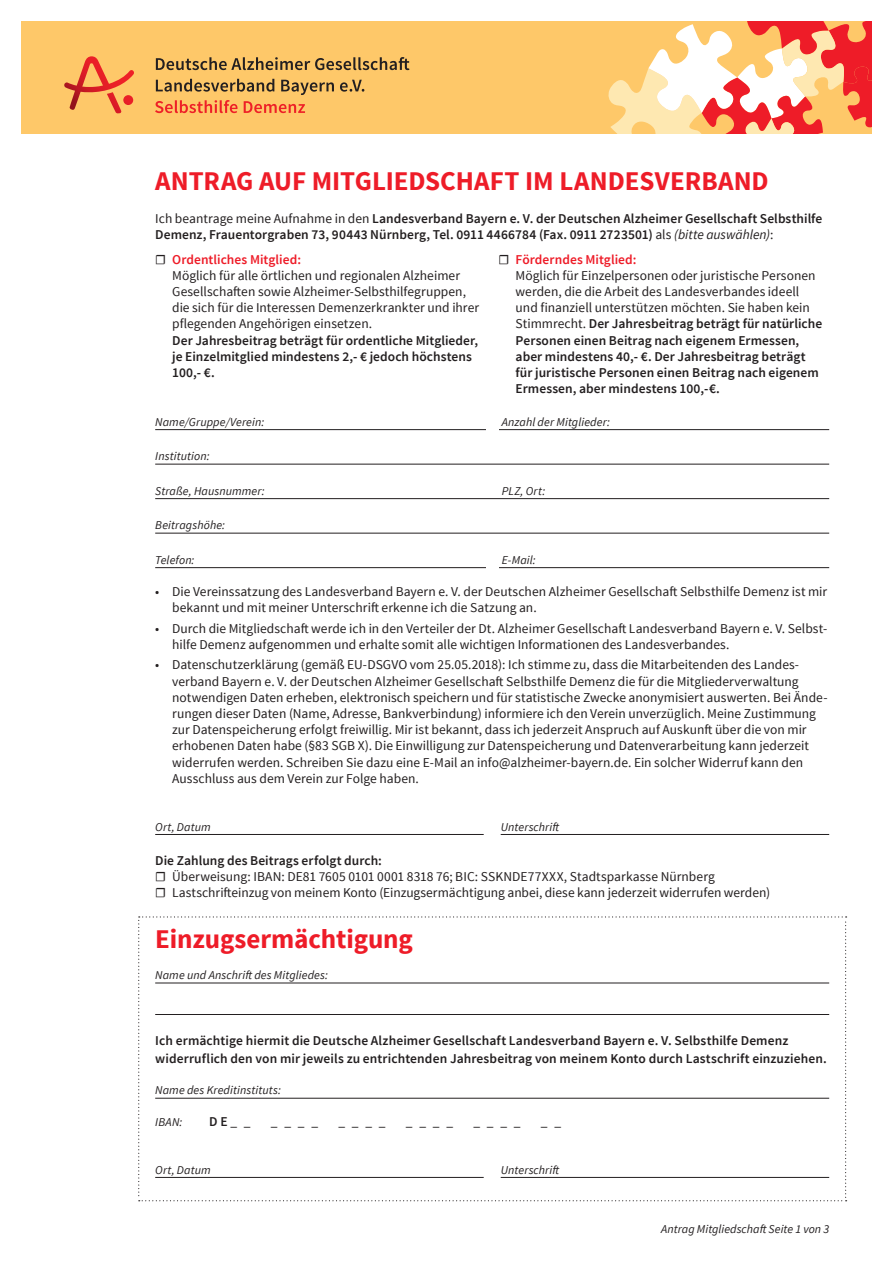
<style>
.page{position:relative;width:893px;height:1263px;background:#fff}
.page>*{position:absolute;margin:0;border:0;box-sizing:border-box;transform-origin:0 0}
.t1{font:700 27px "Source Sans Pro";letter-spacing:-.005em;color:#ee1c28}
.t2{font:13.5px/16.2px "Source Sans Pro";color:#231f20}
.t3{font:600 13.5px/16.2px "Source Sans Pro";letter-spacing:.005em;color:#231f20}
.t4{font:italic 12px "Source Sans Pro";letter-spacing:.01em;color:#231f20}
.s1{font-weight:400}
.s2{font-weight:400;font-style:italic}
.s3{font-weight:600}
.s4{font-weight:600;color:#ee1c28}
.s5{color:#ee1c28}
</style>
<div class="page">
<div style="left:21px;top:21px;width:851px;height:113px;background:#fec869"></div>
<svg style="left:608px;top:21px;width:264px;height:113px"></svg>
<svg style="left:64px;top:56px;width:70px;height:57px"></svg>
<svg style="left:155px;top:79px;width:209px;height:34px"></svg>
<svg style="left:156px;top:57px;width:253px;height:13px"></svg>
<svg style="left:138px;top:916px;width:709px;height:285px"></svg>
<hr style="left:155px;top:429px;width:674px;height:1px;background:#231f20">
<hr style="left:155px;top:464px;width:674px;height:1px;background:#231f20">
<hr style="left:155px;top:498px;width:674px;height:1px;background:#231f20">
<hr style="left:155px;top:533px;width:674px;height:1px;background:#231f20">
<hr style="left:155px;top:567px;width:674px;height:1px;background:#231f20">
<hr style="left:155px;top:834px;width:329px;height:1px;background:#231f20">
<hr style="left:501px;top:834px;width:328px;height:1px;background:#231f20">
<hr style="left:155px;top:982px;width:674px;height:1px;background:#231f20">
<hr style="left:155px;top:1014px;width:674px;height:1px;background:#231f20">
<hr style="left:155px;top:1098px;width:674px;height:1px;background:#231f20">
<hr style="left:155px;top:1177px;width:329px;height:1px;background:#231f20">
<hr style="left:501px;top:1177px;width:328px;height:1px;background:#231f20">
<div style="left:486px;top:428px;width:13px;height:7px;background:#fff"></div>
<div style="left:486px;top:566px;width:13px;height:6px;background:#fff"></div>
<h1 class="t1" style="left:155px;top:164px;width:615px">ANTRAG AUF MITGLIEDSCHAFT IM LANDESVERBAND</h1>
<p class="t3" style="left:155px;top:211px;width:669px"><span class="s1">Ich beantrage meine Aufnahme in den</span> Landesverband Bayern e. V. der Deutschen Alzheimer Gesellschaft Selbsthilfe<br>Demenz, Frauentorgraben 73, 90443 Nürnberg, Tel. 0911 4466784 (Fax. 0911 2723501) <span class="s1">als</span> <span class="s2">(bitte auswählen)</span><span class="s1">:</span></p>
<p class="t2" style="left:172px;top:251px;width:308px;text-indent:-17px"><span class="s3">☐</span> <span class="s4">Ordentliches Mitglied:<br></span>Möglich für alle örtlichen und regionalen Alzheimer Gesellschaften sowie Alzheimer-Selbsthilfegruppen, die sich für die Interessen Demenzerkrankter und ihrer pflegenden Angehörigen einsetzen.</p>
<p class="t3" style="left:172px;top:332px;width:307px">Der Jahresbeitrag beträgt für ordentliche Mitglieder, je Einzelmitglied mindestens 2,- € jedoch höchstens<br>100,- €.</p>
<p class="t3" style="left:516px;top:251px;width:308px;text-indent:-17px">☐ <span class="s5">Förderndes Mitglied:<br></span><span class="s1">Möglich für Einzelpersonen oder juristische Personen werden, die die Arbeit des Landesverbandes ideell und finanziell unterstützen möchten. Sie haben kein Stimmrecht.</span> Der Jahresbeitrag beträgt für natürliche Personen einen Beitrag nach eigenem Ermessen, aber mindestens 40,- €. Der Jahresbeitrag beträgt für juristische Personen einen Beitrag nach eigenem Ermessen, aber mindestens 100,-€.</p>
<p class="t4" style="left:155px;top:414px;width:111px">Name/Gruppe/Verein:</p>
<p class="t4" style="left:502px;top:414px;width:110px">Anzahl der Mitglieder:</p>
<p class="t4" style="left:155px;top:449px;width:56px">Institution:</p>
<p class="t4" style="left:155px;top:483px;width:111px">Straße, Hausnummer:</p>
<p class="t4" style="left:502px;top:483px;width:45px">PLZ, Ort:</p>
<p class="t4" style="left:155px;top:518px;width:71px">Beitragshöhe:</p>
<p class="t4" style="left:155px;top:552px;width:41px">Telefon:</p>
<p class="t4" style="left:502px;top:552px;width:36px">E-Mail:</p>
<p class="t2" style="left:172px;top:584px;width:656px;text-indent:-17px">• Die Vereinssatzung des Landesverband Bayern e. V. der Deutschen Alzheimer Gesellschaft Selbsthilfe Demenz ist mir bekannt und mit meiner Unterschrift erkenne ich die Satzung an.</p>
<p class="t2" style="left:172px;top:620px;width:656px;text-indent:-17px">• Durch die Mitgliedschaft werde ich in den Verteiler der Dt. Alzheimer Gesellschaft Landesverband Bayern e. V. Selbst&shy;hilfe Demenz aufgenommen und erhalte somit alle wichtigen Informationen des Landesverbandes.</p>
<p class="t2" style="left:172px;top:657px;width:657px;text-indent:-17px">• Datenschutzerklärung (gemäß EU-DSGVO vom 25.05.2018): Ich stimme zu, dass die Mitarbeitenden des Landes&shy;verband Bayern e. V. der Deutschen Alzheimer Gesellschaft Selbsthilfe Demenz die für die Mitgliederverwaltung notwendigen Daten erheben, elektronisch speichern und für statistische Zwecke anonymisiert auswerten. Bei Ände&shy;rungen dieser Daten (Name, Adresse, Bankverbindung) informiere ich den Verein unverzüglich. Meine Zustimmung zur Datenspeicherung erfolgt freiwillig. Mir ist bekannt, dass ich jederzeit Anspruch auf Auskunft über die von mir erhobenen Daten habe (§83 SGB X). Die Einwilligung zur Datenspeicherung und Datenverarbeitung kann jederzeit widerrufen werden. Schreiben Sie dazu eine E-Mail an info@alzheimer-bayern.de. Ein solcher Widerruf kann den Ausschluss aus dem Verein zur Folge haben.</p>
<p class="t4" style="left:155px;top:819px;width:57px">Ort, Datum</p>
<p class="t4" style="left:501px;top:819px;width:60px">Unterschrift</p>
<p class="t2" style="left:155px;top:852px;width:616px"><span class="s3">Die Zahlung des Beitrags erfolgt durch:<br>☐</span> Überweisung: IBAN: DE81 7605 0101 0001 8318 76; BIC: SSKNDE77XXX, Stadtsparkasse Nürnberg<br><span class="s3">☐</span> Lastschrifteinzug von meinem Konto (Einzugsermächtigung anbei, diese kann jederzeit widerrufen werden)</p>
<h1 class="t1" style="left:155px;top:921px;width:259px">Einzugsermächtigung</h1>
<p class="t4" style="left:155px;top:968px;width:174px">Name und Anschrift des Mitgliedes:</p>
<p class="t3" style="left:155px;top:1032px;width:673px;line-height:18px">Ich ermächtige hiermit die Deutsche Alzheimer Gesellschaft Landesverband Bayern e. V. Selbsthilfe Demenz widerruflich den von mir jeweils zu entrichtenden Jahresbeitrag von meinem Konto durch Lastschrift einzuziehen.</p>
<p class="t4" style="left:155px;top:1083px;width:127px">Name des Kreditinstituts:</p>
<p class="t4" style="left:155px;top:1114px;width:29px">IBAN:</p>
<p class="t3" style="left:209px;top:1113px;width:43px">D E _ _</p>
<p class="t3" style="left:271px;top:1113px;width:49px">____</p>
<p class="t3" style="left:338px;top:1113px;width:49px">____</p>
<p class="t3" style="left:406px;top:1113px;width:49px">____</p>
<p class="t3" style="left:473px;top:1113px;width:49px">____</p>
<p class="t3" style="left:541px;top:1113px;width:22px">_ _</p>
<p class="t4" style="left:155px;top:1162px;width:57px">Ort, Datum</p>
<p class="t4" style="left:501px;top:1162px;width:60px">Unterschrift</p>
<p class="t4" style="left:661px;top:1222px;width:169px">Antrag Mitgliedschaft Seite 1 von 3</p>
</div>
